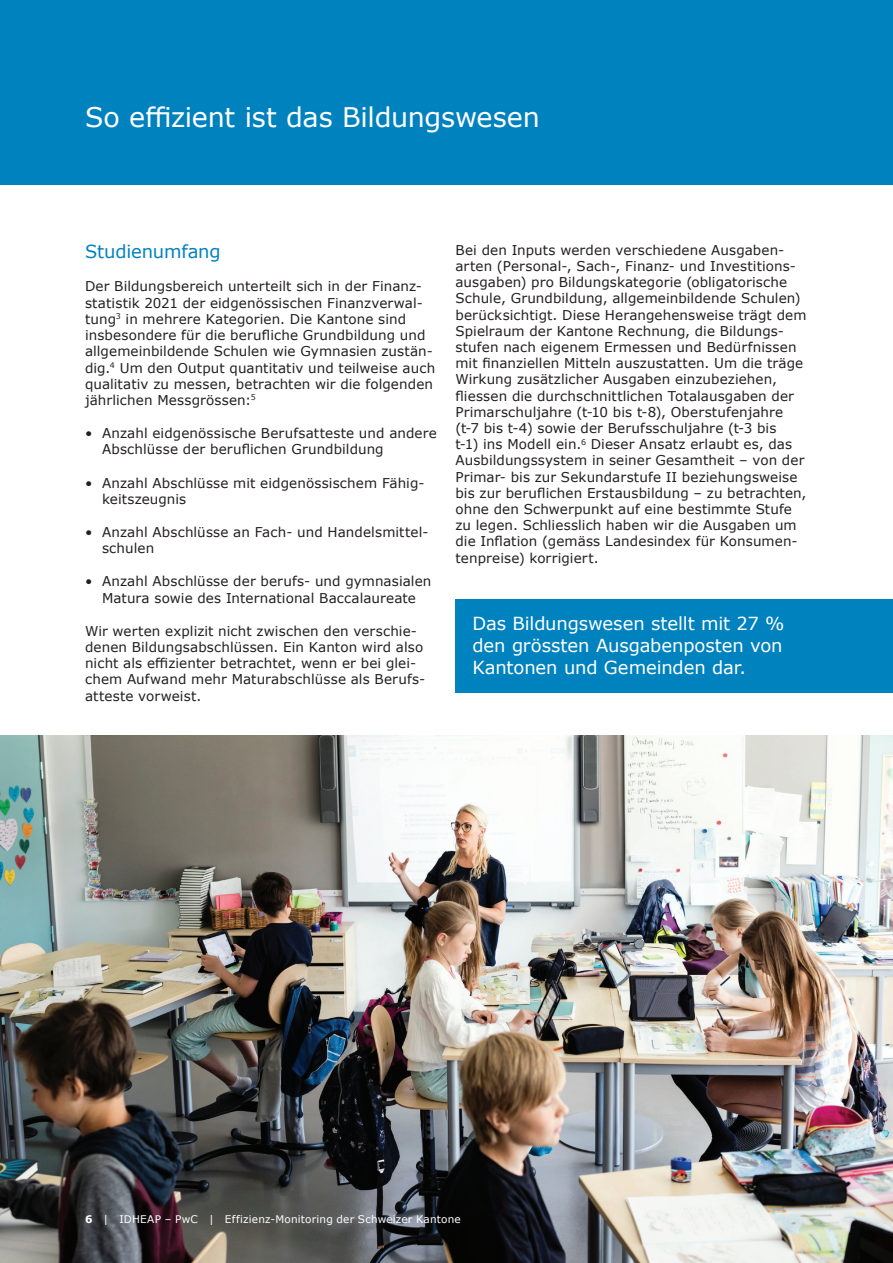
<style>
.page{position:relative;width:893px;height:1263px;background:#fff}
.page>*{position:absolute;margin:0;border:0;box-sizing:border-box;transform-origin:0 0}
.t1{font:27px "Verdana";letter-spacing:-.005em;color:#fff}
.t2{font:18px/21.6px "Verdana";letter-spacing:-.005em;color:#fff;text-align:justify}
.t3{font:18px "Verdana";letter-spacing:-.01em;color:#0082bf}
.t4{font:13.5px/16.2px "Verdana";letter-spacing:.01em;color:#231f20}
.t5{font:10.5px "Verdana";letter-spacing:.015em;color:#fff}
.s1{font-weight:700}
</style>
<div class="page">
<div style="left:0;top:0;width:893px;height:185px;background:#0082bf"></div>
<div style="left:455px;top:600px;width:438px;height:93px;background:#0082bf"></div>
<img style="left:0;top:736px;width:893px;height:527px">
<h1 class="t1" style="left:85px;top:99px;width:456px">So effizient ist das Bildungswesen</h1>
<h2 class="t3" style="left:85px;top:239px;width:137px">Studienumfang</h2>
<p class="t4" style="left:85px;top:278px;width:352px">Der Bildungsbereich unterteilt sich in der Finanz&shy;statistik 2021 der eidgenössischen Finanzverwal&shy;tung<sup>3</sup> in mehrere Kategorien. Die Kantone sind insbesondere für die berufliche Grundbildung und allgemeinbildende Schulen wie Gymnasien zustän&shy;dig.<sup>4</sup> Um den Output quantitativ und teilweise auch qualitativ zu messen, betrachten wir die folgenden jährlichen Messgrössen:<sup>5</sup></p>
<p class="t4" style="left:102px;top:425px;width:336px;text-indent:-17px">• Anzahl eidgenössische Berufsatteste und andere<br>Abschlüsse der beruflichen Grundbildung</p>
<p class="t4" style="left:102px;top:474px;width:324px;text-indent:-17px">• Anzahl Abschlüsse mit eidgenössischem Fähig&shy;keitszeugnis</p>
<p class="t4" style="left:102px;top:524px;width:328px;text-indent:-17px">• Anzahl Abschlüsse an Fach- und Handelsmittel&shy;schulen</p>
<p class="t4" style="left:85px;top:573px;width:348px;text-align:center">• Anzahl Abschlüsse der berufs- und gymnasialen<br>Matura sowie des International Baccalaureate</p>
<p class="t4" style="left:85px;top:623px;width:342px">Wir werten explizit nicht zwischen den verschie&shy;denen Bildungsabschlüssen. Ein Kanton wird also nicht als effizienter betrachtet, wenn er bei glei&shy;chem Aufwand mehr Maturabschlüsse als Berufs&shy;atteste vorweist.</p>
<p class="t4" style="left:455px;top:242px;width:353px">Bei den Inputs werden verschiedene Ausgaben&shy;arten (Personal-, Sach-, Finanz- und Investitions&shy;ausgaben) pro Bildungskategorie (obligatorische Schule, Grundbildung, allgemeinbildende Schulen) berücksichtigt. Diese Herangehensweise trägt dem Spielraum der Kantone Rechnung, die Bildungs&shy;stufen nach eigenem Ermessen und Bedürfnissen mit finanziellen Mitteln auszustatten. Um die träge Wirkung zusätzlicher Ausgaben einzubeziehen, fliessen die durchschnittlichen Totalausgaben der Primarschuljahre (t-10 bis t-8), Oberstufenjahre (t-7 bis t-4) sowie der Berufsschuljahre (t-3 bis<br>t-1) ins Modell ein.<sup>6</sup> Dieser Ansatz erlaubt es, das Ausbildungssystem in seiner Gesamtheit – von der Primar- bis zur Sekundarstufe II beziehungsweise bis zur beruflichen Erstausbildung – zu betrachten, ohne den Schwerpunkt auf eine bestimmte Stufe zu legen. Schliesslich haben wir die Ausgaben um die Inflation (gemäss Landesindex für Konsumen&shy;tenpreise) korrigiert.</p>
<h2 class="t2" style="left:472px;top:613px;width:313px">Das Bildungswesen stellt mit 27 % den grössten Ausgabenposten von Kantonen und Gemeinden dar.</h2>
<p class="t5" style="left:85px;top:1212px;width:377px"><span class="s1">6</span> | IDHEAP – PwC | Effizienz-Monitoring der Schweizer Kantone</p>
</div>
